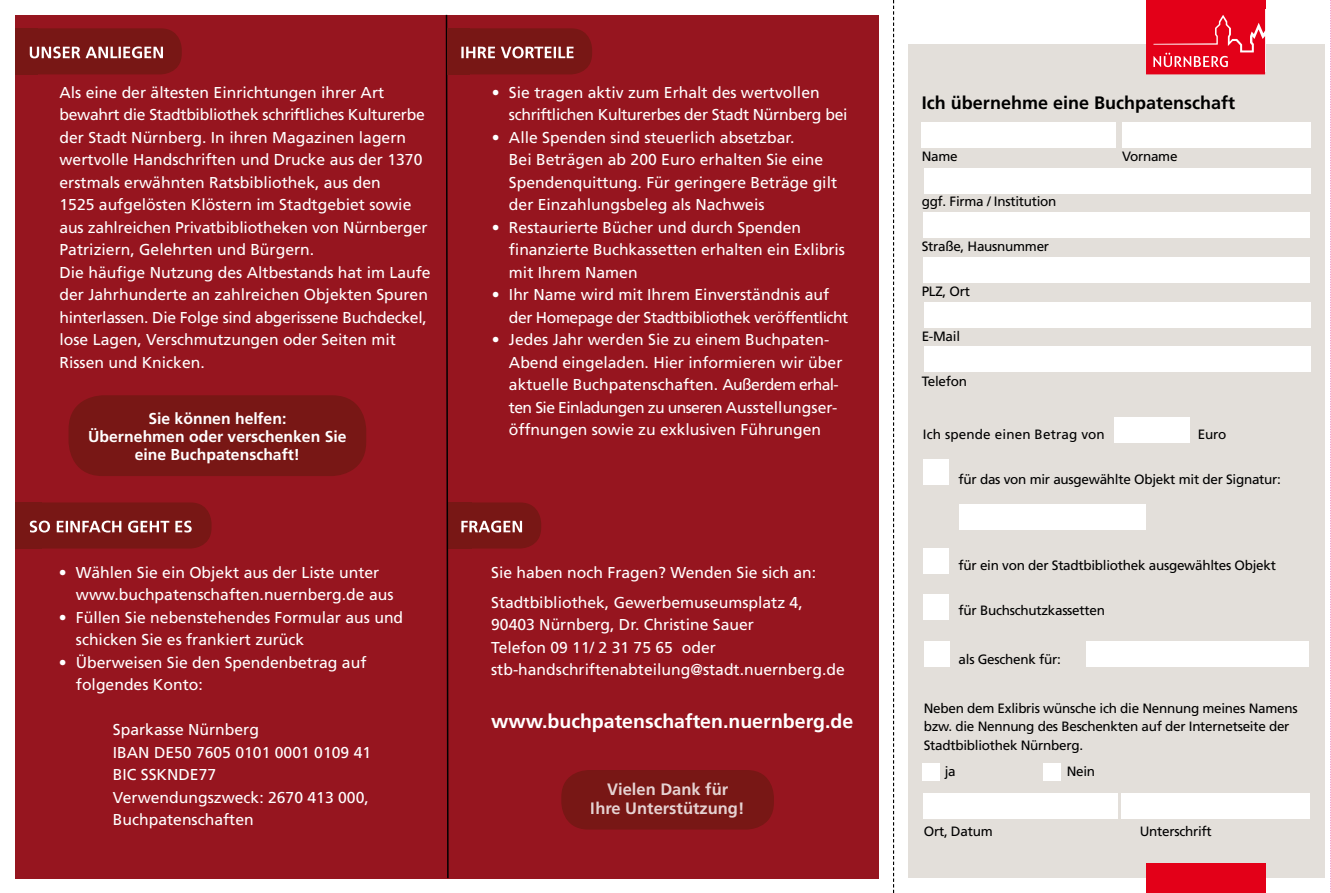
<style>
.page{position:relative;width:1331px;height:893px;background:#fff}
.page>*{position:absolute;margin:0;border:0;box-sizing:border-box;transform-origin:0 0}
.t1{font:700 19.5px "Frutiger LT Com";color:#fff}
.t2{font:700 18px "Frutiger LT Com";color:#000}
.t3{font:700 16.5px/18.8px "Frutiger LT Com";color:#fff;text-align:center}
.t4{font:15.75px/22.5px "Frutiger LT Com";color:#fff}
.t5{font:15.75px/22.5px "Frutiger LT Com";letter-spacing:-.02em;color:#fff}
.t6{font:15.75px/22.5px "Frutiger LT Com";letter-spacing:-.03em;color:#fff}
.t7{font:700 15.75px/18px "Frutiger LT Com";color:#fff;text-align:center}
.t8{font:13.5px/18.8px "Frutiger LT Com";letter-spacing:-.02em;color:#000}
.t9{font:13.5px "Frutiger LT Com";letter-spacing:.01em;color:#000}
</style>
<div class="page">
<div style="left:15px;top:15px;width:863px;height:863px;background:#96151f"></div>
<div style="left:561px;top:770px;width:213px;height:59px;background:#781715;border-radius:27px"></div>
<div style="left:908px;top:45px;width:416px;height:833px;background:#e3dfda"></div>
<div style="left:923px;top:213px;width:387px;height:25px;background:#fff"></div>
<div style="left:923px;top:257px;width:387px;height:26px;background:#fff"></div>
<div style="left:924px;top:302px;width:387px;height:25px;background:#fff"></div>
<svg style="left:1330px;top:0;width:1px;height:893px"></svg>
<div style="left:922px;top:123px;width:194px;height:25px;background:#fff"></div>
<div style="left:924px;top:168px;width:387px;height:25px;background:#fff"></div>
<div style="left:923px;top:459px;width:25px;height:26px;background:#fff"></div>
<div style="left:1123px;top:123px;width:188px;height:25px;background:#fff"></div>
<div style="left:924px;top:347px;width:387px;height:25px;background:#fff"></div>
<div style="left:960px;top:504px;width:186px;height:25px;background:#fff"></div>
<div style="left:923px;top:549px;width:25px;height:25px;background:#fff"></div>
<div style="left:923px;top:594px;width:25px;height:26px;background:#fff"></div>
<div style="left:924px;top:793px;width:194px;height:26px;background:#fff"></div>
<div style="left:1121px;top:793px;width:189px;height:26px;background:#fff"></div>
<div style="left:1043px;top:763px;width:17px;height:17px;background:#fff"></div>
<div style="left:923px;top:763px;width:17px;height:17px;background:#fff"></div>
<svg style="left:893px;top:0;width:1px;height:893px"></svg>
<div style="left:1114px;top:417px;width:75px;height:25px;background:#fff"></div>
<div style="left:447px;top:502px;width:24px;height:47px;background:#781715"></div>
<div style="left:1086px;top:641px;width:223px;height:25px;background:#fff"></div>
<svg style="left:445px;top:14px;width:4px;height:865px"></svg>
<div style="left:924px;top:641px;width:25px;height:25px;background:#fff"></div>
<div style="left:18px;top:28px;width:164px;height:46px;background:#781715;border-radius:21px"></div>
<div style="left:15px;top:28px;width:23px;height:46px;background:#781715"></div>
<svg style="left:30px;top:46px;width:133px;height:12px"></svg>
<div style="left:18px;top:502px;width:194px;height:47px;background:#781715;border-radius:21px"></div>
<div style="left:15px;top:502px;width:26px;height:47px;background:#781715"></div>
<div style="left:452px;top:502px;width:89px;height:47px;background:#781715;border-radius:21px"></div>
<svg style="left:461px;top:521px;width:61px;height:11px"></svg>
<div style="left:450px;top:28px;width:142px;height:46px;background:#781715;border-radius:21px"></div>
<div style="left:447px;top:28px;width:23px;height:46px;background:#781715"></div>
<svg style="left:461px;top:46px;width:113px;height:12px"></svg>
<svg style="left:30px;top:521px;width:162px;height:11px"></svg>
<div style="left:69px;top:395px;width:297px;height:81px;background:#781715;border-radius:34px"></div>
<div style="left:1146px;top:863px;width:119px;height:30px;background:#e30018"></div>
<svg style="left:1146px;top:9px;width:119px;height:65px;background:#e5162c"></svg>
<div style="left:1146px;top:0;width:119px;height:9px;background:#e30018"></div>
<p class="t4" style="left:60px;top:81px;width:373px">Als eine der ältesten Einrichtungen ihrer Art bewahrt die Stadtbibliothek schriftliches Kulturerbe der Stadt Nürnberg. In ihren Magazinen lagern wertvolle Handschriften und Drucke aus der 1370 erstmals erwähnten Ratsbibliothek, aus den<br>1525 aufgelösten Klöstern im Stadtgebiet sowie aus zahlreichen Privatbibliotheken von Nürnberger Patriziern, Gelehrten und Bürgern.<br>Die häufige Nutzung des Altbestands hat im Laufe der Jahrhunderte an zahlreichen Objekten Spuren hinterlassen. Die Folge sind abgerissene Buchdeckel, lose Lagen, Verschmutzungen oder Seiten mit Rissen und Knicken.</p>
<p class="t7" style="left:88px;top:409px;width:260px">Sie können helfen:<br>Übernehmen oder verschenken Sie eine Buchpatenschaft!</p>
<p class="t4" style="left:76px;top:561px;width:319px;text-indent:-17px">• Wählen Sie ein Objekt aus der Liste unter www.buchpatenschaften.nuernberg.de aus</p>
<p class="t4" style="left:76px;top:606px;width:329px;text-indent:-17px">• Füllen Sie nebenstehendes Formular aus und schicken Sie es frankiert zurück</p>
<p class="t4" style="left:76px;top:651px;width:292px;text-indent:-17px">• Überweisen Sie den Spendenbetrag auf folgendes Konto:</p>
<p class="t4" style="left:113px;top:718px;width:260px">Sparkasse Nürnberg<br>IBAN DE50 7605 0101 0001 0109 41<br>BIC SSKNDE77<br>Verwendungszweck: 2670 413 000,<br>Buchpatenschaften</p>
<p class="t5" style="left:509px;top:81px;width:340px;text-indent:-17px">• Sie tragen aktiv zum Erhalt des wertvollen schriftlichen Kulturerbes der Stadt Nürnberg bei</p>
<p class="t4" style="left:509px;top:126px;width:330px;text-indent:-17px">• Alle Spenden sind steuerlich absetzbar.<br>Bei Beträgen ab 200 Euro erhalten Sie eine Spendenquittung. Für geringere Beträge gilt der Einzahlungsbeleg als Nachweis</p>
<p class="t4" style="left:509px;top:216px;width:338px;text-indent:-17px">• Restaurierte Bücher und durch Spenden finanzierte Buchkassetten erhalten ein Exlibris mit Ihrem Namen</p>
<p class="t6" style="left:509px;top:283px;width:341px;text-indent:-17px">• Ihr Name wird mit Ihrem Einverständnis auf der Homepage der Stadtbibliothek veröffentlicht</p>
<p class="t4" style="left:509px;top:328px;width:335px;text-indent:-17px">• Jedes Jahr werden Sie zu einem Buchpaten-Abend eingeladen. Hier informieren wir über aktuelle Buchpatenschaften. Außerdem erhal&shy;ten Sie Einladungen zu unseren Ausstellungser&shy;öffnungen sowie zu exklusiven Führungen</p>
<p class="t4" style="left:491px;top:557px;width:327px;line-height:30px">Sie haben noch Fragen? Wenden Sie sich an:<br>Stadtbibliothek, Gewerbemuseumsplatz 4,</p>
<p class="t4" style="left:491px;top:614px;width:355px">90403 Nürnberg, Dr. Christine Sauer<br>Telefon 09 11/ 2 31 75 65 oder stb-handschriftenabteilung@stadt.nuernberg.de</p>
<p class="t1" style="left:491px;top:709px;width:364px">www.buchpatenschaften.nuernberg.de</p>
<p class="t3" style="left:591px;top:780px;width:155px">Vielen Dank für<br>Ihre Unterstützung!</p>
<p class="t2" style="left:922px;top:92px;width:315px">Ich übernehme eine Buchpatenschaft</p>
<p class="t8" style="left:922px;top:147px;width:37px">Name</p>
<p class="t8" style="left:1122px;top:147px;width:57px">Vorname</p>
<p class="t8" style="left:922px;top:192px;width:136px">ggf. Firma / Institution</p>
<p class="t8" style="left:922px;top:237px;width:129px">Straße, Hausnummer</p>
<p class="t8" style="left:922px;top:282px;width:50px">PLZ, Ort</p>
<p class="t8" style="left:922px;top:327px;width:40px">E-Mail</p>
<p class="t8" style="left:922px;top:372px;width:47px">Telefon</p>
<p class="t9" style="left:923px;top:426px;width:184px">Ich spende einen Betrag von</p>
<p class="t8" style="left:1198px;top:425px;width:30px">Euro</p>
<p class="t8" style="left:959px;top:470px;width:324px">für das von mir ausgewählte Objekt mit der Signatur:</p>
<p class="t8" style="left:959px;top:556px;width:319px">für ein von der Stadtbibliothek ausgewähltes Objekt</p>
<p class="t8" style="left:959px;top:601px;width:148px">für Buchschutzkassetten</p>
<p class="t8" style="left:959px;top:650px;width:104px">als Geschenk für:</p>
<p class="t8" style="left:924px;top:699px;width:375px">Neben dem Exlibris wünsche ich die Nennung meines Namens bzw. die Nennung des Beschenkten auf der Internetseite der<br>Stadtbibliothek Nürnberg.</p>
<p class="t8" style="left:945px;top:762px;width:12px">ja</p>
<p class="t8" style="left:1067px;top:762px;width:30px">Nein</p>
<p class="t8" style="left:924px;top:822px;width:70px">Ort, Datum</p>
<p class="t8" style="left:1140px;top:822px;width:73px">Unterschrift</p>
</div>
